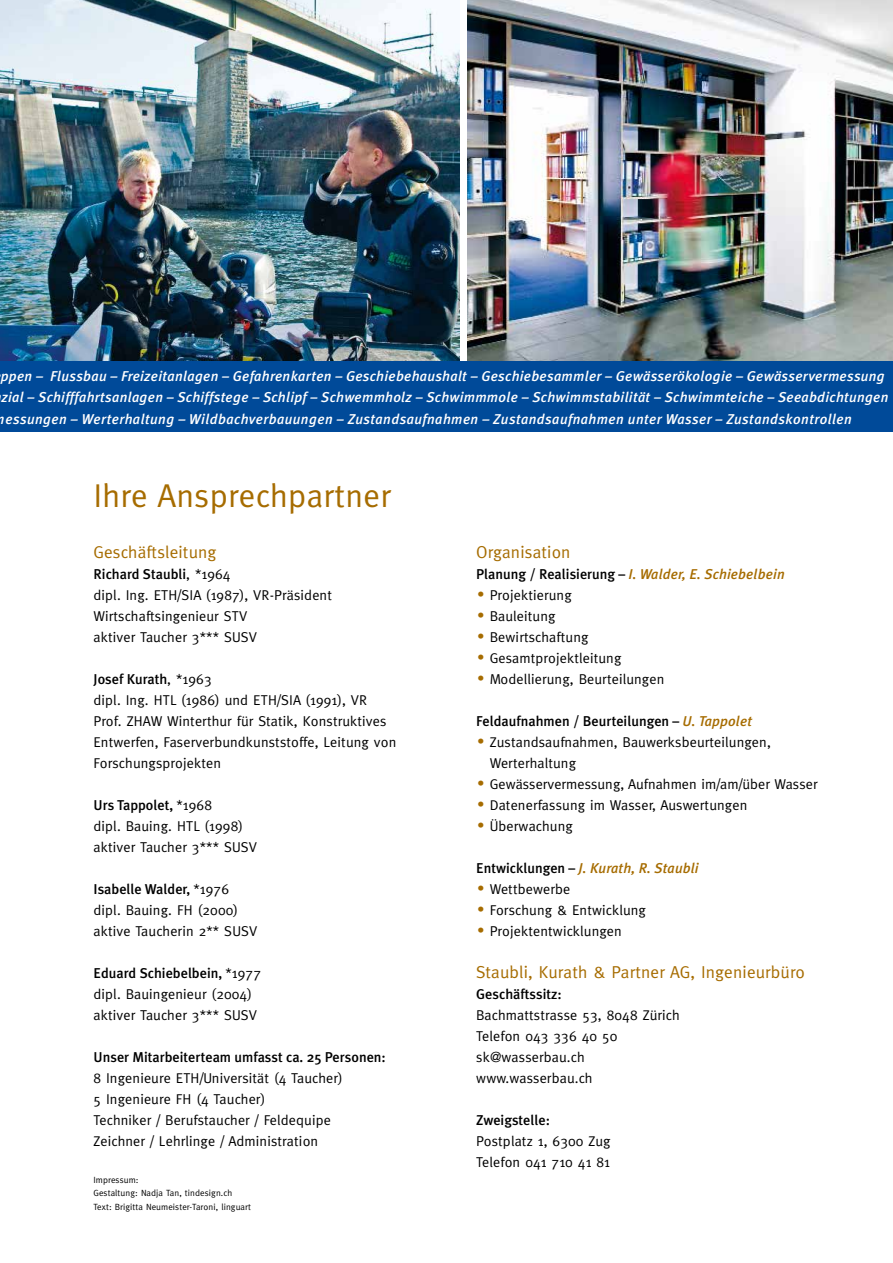
<style>
.page{position:relative;width:893px;height:1263px;background:#fff}
.page>*{position:absolute;margin:0;border:0;box-sizing:border-box;transform-origin:0 0}
.t1{font:33px "Meta";letter-spacing:.01em;color:#a66c00}
.t2{font:17.25px "Meta";letter-spacing:.01em;color:#a66c00}
.t3{font:14.25px/21px "Meta";letter-spacing:.01em;color:#000}
.t4{font:italic 500 14.25px/21.3px "Meta Plus";letter-spacing:.02em;color:#fff}
.t5{font:500 14.25px "Meta Plus";color:#000}
.t6{font:italic 500 14.25px "Meta Plus";letter-spacing:.01em;color:#a66c00}
.t7{font:9px/13.5px "Meta";letter-spacing:.01em;color:#000}
.s1{font-family:"Meta";font-weight:400}
.s2{font-style:normal;color:#000}
.s3{font-family:"Times";font-size:18px;color:#a66c00}
.s4{font-style:italic;color:#a66c00}
</style>
<div class="page">
<img style="left:0;top:0;width:459px;height:361px">
<img style="left:468px;top:0;width:425px;height:361px">
<div style="left:0;top:361px;width:893px;height:71px;background:#004a99"></div>
<p class="t4" style="left:1px;top:365px;width:889px">ppen – Flussbau – Freizeitanlagen – Gefahrenkarten – Geschiebehaushalt – Geschiebesammler – Gewässerökologie – Gewässervermessung zial – Schifffahrtsanlagen – Schiffstege – Schlipf – Schwemmholz – Schwimmmole – Schwimmstabilität – Schwimmteiche – Seeabdichtungen essungen – Werterhaltung – Wildbachverbauungen – Zustandsaufnahmen – Zustandsaufnahmen unter Wasser – Zustandskontrollen</p>
<h1 class="t1" style="left:94px;top:476px;width:299px">Ihre Ansprechpartner</h1>
<p class="t2" style="left:94px;top:542px;width:124px">Geschäftsleitung</p>
<p class="t5" style="left:94px;top:566px;width:139px">Richard Staubli<span class="s1">, *1964</span></p>
<p class="t3" style="left:94px;top:584px;width:240px">dipl. Ing. ETH/SIA (1987), VR-Präsident<br>Wirtschaftsingenieur STV<br>aktiver Taucher 3*** SUSV</p>
<p class="t5" style="left:94px;top:671px;width:120px">Josef Kurath<span class="s1">, *1963</span></p>
<p class="t3" style="left:94px;top:689px;width:304px">dipl. Ing. HTL (1986) und ETH/SIA (1991), VR Prof. ZHAW Winterthur für Statik, Konstruktives Entwerfen, Faserverbundkunststoffe, Leitung von Forschungsprojekten</p>
<p class="t5" style="left:94px;top:797px;width:120px">Urs Tappolet, <span class="s1">*1968</span></p>
<p class="t3" style="left:94px;top:815px;width:165px">dipl. Bauing. HTL (1998) aktiver Taucher 3*** SUSV</p>
<p class="t5" style="left:94px;top:881px;width:137px">Isabelle Walder, <span class="s1">*1976</span></p>
<p class="t3" style="left:94px;top:899px;width:165px">dipl. Bauing. FH (2000) aktive Taucherin 2** SUSV</p>
<p class="t5" style="left:94px;top:965px;width:169px">Eduard Schiebelbein, <span class="s1">*1977</span></p>
<p class="t3" style="left:94px;top:983px;width:165px">dipl. Bauingenieur (2004) aktiver Taucher 3*** SUSV</p>
<p class="t5" style="left:94px;top:1049px;width:294px">Unser Mitarbeiterteam umfasst ca. 25 Personen:</p>
<p class="t3" style="left:94px;top:1067px;width:251px">8 Ingenieure ETH/Universität (4 Taucher)<br>5 Ingenieure FH (4 Taucher)<br>Techniker / Berufstaucher / Feldequipe Zeichner / Lehrlinge / Administration</p>
<p class="t7" style="left:94px;top:1173px;width:159px">Impressum:<br>Gestaltung: Nadja Tan, tindesign.ch<br>Text: Brigitta Neumeister-Taroni, linguart</p>
<p class="t2" style="left:476px;top:542px;width:96px">Organisation</p>
<p class="t6" style="left:476px;top:566px;width:310px"><span class="s2">Planung / Realisierung –</span> I. Walder, E. Schiebelbein</p>
<p class="t3" style="left:478px;top:584px;width:95px"><span class="s3">•</span> Projektierung</p>
<p class="t3" style="left:478px;top:605px;width:79px"><span class="s3">•</span> Bauleitung</p>
<p class="t3" style="left:478px;top:626px;width:112px"><span class="s3">•</span> Bewirtschaftung</p>
<p class="t3" style="left:478px;top:647px;width:145px"><span class="s3">•</span> Gesamtprojektleitung</p>
<p class="t3" style="left:478px;top:668px;width:188px"><span class="s3">•</span> Modellierung, Beurteilungen</p>
<p class="t5" style="left:476px;top:713px;width:277px">Feldaufnahmen / Beurteilungen – <span class="s4">U. Tappolet</span></p>
<p class="t3" style="left:490px;top:731px;width:283px;text-indent:-12px"><span class="s3">•</span> Zustandsaufnahmen, Bauwerksbeurteilungen,<br>Werterhaltung</p>
<p class="t3" style="left:478px;top:773px;width:341px"><span class="s3">•</span> Gewässervermessung, Aufnahmen im/am/über Wasser</p>
<p class="t3" style="left:478px;top:794px;width:271px"><span class="s3">•</span> Datenerfassung im Wasser, Auswertungen</p>
<p class="t3" style="left:478px;top:815px;width:97px"><span class="s3">•</span> Überwachung</p>
<p class="t6" style="left:476px;top:860px;width:224px"><span class="s2">Entwicklungen –</span> J. Kurath, R. Staubli</p>
<p class="t3" style="left:478px;top:878px;width:94px"><span class="s3">•</span> Wettbewerbe</p>
<p class="t3" style="left:478px;top:899px;width:170px"><span class="s3">•</span> Forschung &amp; Entwicklung</p>
<p class="t3" style="left:478px;top:920px;width:146px"><span class="s3">•</span> Projektentwicklungen</p>
<p class="t2" style="left:476px;top:962px;width:330px">Staubli, Kurath &amp; Partner AG, Ingenieurbüro</p>
<p class="t5" style="left:476px;top:986px;width:87px">Geschäftssitz:</p>
<p class="t3" style="left:476px;top:1004px;width:205px">Bachmattstrasse 53, 8048 Zürich<br>Telefon 043 336 40 50 sk@wasserbau.ch www.wasserbau.ch</p>
<p class="t5" style="left:476px;top:1112px;width:75px">Zweigstelle:</p>
<p class="t3" style="left:476px;top:1130px;width:136px">Postplatz 1, 6300 Zug<br>Telefon 041 710 41 81</p>
</div>
